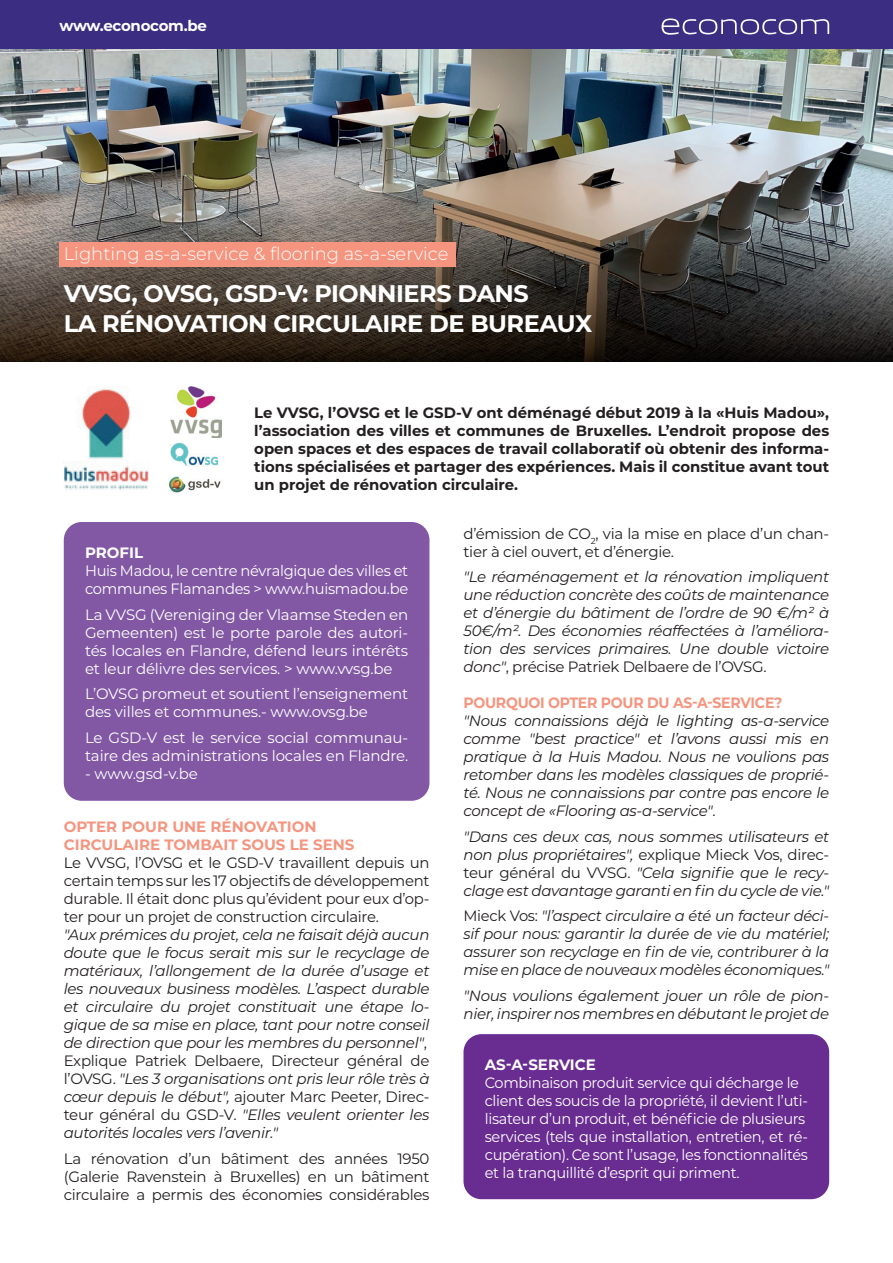
<style>
.page{position:relative;width:893px;height:1263px;background:#fff}
.page>*{position:absolute;margin:0;border:0;box-sizing:border-box;transform-origin:0 0}
.t1{font:700 24px/30px "Montserrat";letter-spacing:-.02em;color:#fff}
.t2{font:300 18px "Montserrat";color:#fff}
.t3{font:italic 15px/18px "Montserrat";letter-spacing:-.02em;color:#231f20;text-align:justify}
.t4{font:15px/18px "Montserrat";letter-spacing:-.02em;color:#fff}
.t5{font:15px/18px "Montserrat";letter-spacing:-.02em;color:#231f20;text-align:justify}
.t6{font:700 15px/18px "Montserrat";color:#231f20;text-align:justify}
.t7{font:700 15px/18px "Montserrat";color:#f5957f}
.t8{font:700 15px "Montserrat";letter-spacing:-.01em;color:#fff}
.t9{font:700 15px "Montserrat";letter-spacing:-.02em;color:#f5957f;scale:.94 1}
.s1{font-style:normal}
</style>
<div class="page">
<img style="left:0;top:49px;width:893px;height:312px">
<div style="left:0;top:0;width:893px;height:49px;background:#3b2e82"></div>
<svg style="left:662px;top:18px;width:167px;height:17px"></svg>
<div style="left:60px;top:242px;width:396px;height:25px;background:#f5957f"></div>
<div style="left:64px;top:522px;width:365px;height:279px;background:#8258a4;border-radius:18px"></div>
<div style="left:463px;top:1034px;width:366px;height:165px;background:#692c91;border-radius:18px"></div>
<img style="left:170px;top:387px;width:51px;height:51px">
<img style="left:170px;top:442px;width:49px;height:25px">
<img style="left:168px;top:476px;width:53px;height:17px">
<img style="left:64px;top:389px;width:85px;height:101px">
<p class="t8" style="left:60px;top:15px;width:149px">www.econocom.be</p>
<p class="t2" style="left:64px;top:241px;width:386px">Lighting as-a-service &amp; flooring as-a-service</p>
<h1 class="t1" style="left:64px;top:278px;width:530px">VVSG, OVSG, GSD-V: PIONNIERS DANS<br>LA RÉNOVATION CIRCULAIRE DE BUREAUX</h1>
<p class="t6" style="left:254px;top:403px;width:576px">Le VVSG, l’OVSG et le GSD-V ont déménagé début 2019 à la «Huis Madou», l’association des villes et communes de Bruxelles. L’endroit propose des open spaces et des espaces de travail collaboratif où obtenir des informa&shy;tions spécialisées et partager des expériences. Mais il constitue avant tout un projet de rénovation circulaire.</p>
<p class="t8" style="left:85px;top:542px;width:60px">PROFIL</p>
<p class="t4" style="left:85px;top:561px;width:325px">Huis Madou, le centre névralgique des villes et communes Flamandes &gt; www.huismadou.be</p>
<p class="t4" style="left:85px;top:605px;width:325px;text-align:justify">La VVSG (Vereniging der Vlaamse Steden en Gemeenten) est le porte parole des autori&shy;tés locales en Flandre, défend leurs intérêts et leur délivre des services. &gt; www.vvsg.be</p>
<p class="t4" style="left:85px;top:684px;width:325px">L’OVSG promeut et soutient l’enseignement des villes et communes.- www.ovsg.be</p>
<p class="t4" style="left:85px;top:728px;width:325px">Le GSD-V est le service social communau&shy;taire des administrations locales en Flandre.</p>
<p class="t4" style="left:85px;top:764px;width:114px">- www.gsd-v.be</p>
<p class="t7" style="left:64px;top:817px;width:292px">OPTER POUR UNE RÉNOVATION<br>CIRCULAIRE TOMBAIT SOUS LE SENS</p>
<p class="t5" style="left:64px;top:853px;width:367px">Le VVSG, l’OVSG et le GSD-V travaillent depuis un certain temps sur les 17 objectifs de développement durable. Il était donc plus qu’évident pour eux d’op&shy;ter pour un projet de construction circulaire.</p>
<p class="t3" style="left:64px;top:925px;width:367px;text-align:left">"Aux prémices du projet, cela ne faisait déjà aucun doute que le focus serait mis sur le recyclage de matériaux, l’allongement de la durée d’usage et les nouveaux business modèles. L’aspect durable et circulaire du projet constituait une étape lo&shy;gique de sa mise en place, tant pour notre conseil de direction que pour les membres du personnel"<span class="s1">, Explique Patriek Delbaere, Directeur général de l’OVSG.</span> "Les 3 organisations ont pris leur rôle très à cœur depuis le début", <span class="s1">ajouter Marc Peeter, Direc&shy;teur général du GSD-V.</span> "Elles veulent orienter les autorités locales vers l’avenir."</p>
<p class="t5" style="left:64px;top:1149px;width:367px">La rénovation d’un bâtiment des années 1950 (Galerie Ravenstein à Bruxelles) en un bâtiment circulaire a permis des économies considérables</p>
<p class="t5" style="left:463px;top:524px;width:367px">d’émission de CO<sub>2</sub>, via la mise en place d’un chan&shy;tier à ciel ouvert, et d’énergie.</p>
<p class="t3" style="left:463px;top:567px;width:367px">"Le réaménagement et la rénovation impliquent une réduction concrète des coûts de maintenance et d’énergie du bâtiment de l’ordre de 90 €/m² à 50€/m². Des économies réaffectées à l’améliora&shy;tion des services primaires. Une double victoire donc"<span class="s1">, précise Patriek Delbaere de l’OVSG.</span></p>
<p class="t9" style="left:463px;top:692px;width:341px">POURQUOI OPTER POUR DU AS-A-SERVICE?</p>
<p class="t3" style="left:463px;top:711px;width:367px">"Nous connaissions déjà le lighting as-a-service comme "best practice" et l’avons aussi mis en pratique à la Huis Madou. Nous ne voulions pas retomber dans les modèles classiques de proprié&shy;té. Nous ne connaissions par contre pas encore le concept de «Flooring as-a-service"<span class="s1">.</span></p>
<p class="t3" style="left:463px;top:827px;width:367px">"Dans ces deux cas, nous sommes utilisateurs et non plus propriétaires", <span class="s1">explique Mieck Vos, direc&shy;teur général du VVSG.</span> "Cela signifie que le recy&shy;clage est davantage garanti en fin du cycle de vie."</p>
<p class="t3" style="left:463px;top:906px;width:367px"><span class="s1">Mieck Vos:</span> "l’aspect circulaire a été un facteur déci&shy;sif pour nous: garantir la durée de vie du matériel; assurer son recyclage en fin de vie, contriburer à la mise en place de nouveaux modèles économiques."</p>
<p class="t3" style="left:463px;top:986px;width:367px">"Nous voulions également jouer un rôle de pion&shy;nier, inspirer nos membres en débutant le projet de</p>
<p class="t8" style="left:485px;top:1054px;width:113px">AS-A-SERVICE</p>
<p class="t4" style="left:485px;top:1073px;width:325px">Combinaison produit service qui décharge le client des soucis de la propriété, il devient l’uti&shy;lisateur d’un produit, et bénéficie de plusieurs services (tels que installation, entretien, et ré&shy;cupération). Ce sont l’usage, les fonctionnalités et la tranquillité d’esprit qui priment.</p>
</div>
